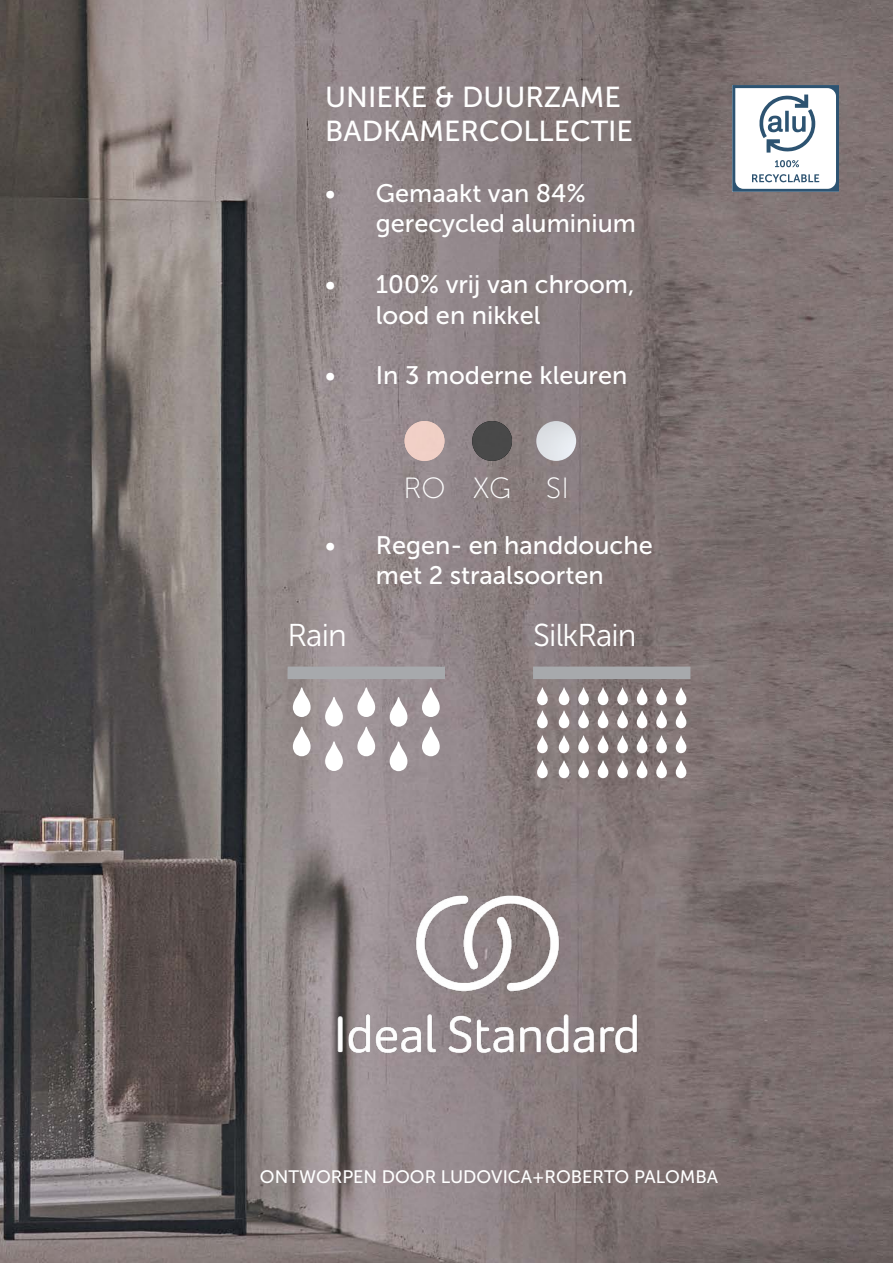
<style>
.page{position:relative;width:893px;height:1263px;background:#fff}
.page>*{position:absolute;margin:0;border:0;box-sizing:border-box;transform-origin:0 0}
.t1{font:31.5px "Museo Sans 300";letter-spacing:-.03em;color:#fff}
.t2{font:29.25px "Museo Sans 100";color:#fff}
.t3{font:28.8px/34.7px "Museo Sans 500";color:#fff}
.t4{font:25.35px/30.3px "Museo Sans 500";color:#fff}
.t5{font:18px "Museo Sans 500";color:#fff}
</style>
<div class="page">
<img style="left:0;top:0;width:893px;height:1263px">
<svg style="left:293px;top:687px;width:18px;height:30px"></svg>
<svg style="left:325px;top:697px;width:18px;height:29px"></svg>
<svg style="left:357px;top:687px;width:18px;height:30px"></svg>
<svg style="left:422px;top:687px;width:18px;height:30px"></svg>
<svg style="left:293px;top:727px;width:18px;height:29px"></svg>
<svg style="left:357px;top:727px;width:18px;height:29px"></svg>
<svg style="left:422px;top:727px;width:18px;height:29px"></svg>
<svg style="left:390px;top:697px;width:17px;height:30px"></svg>
<svg style="left:325px;top:741px;width:18px;height:30px"></svg>
<svg style="left:390px;top:741px;width:17px;height:30px"></svg>
<svg style="left:537px;top:687px;width:11px;height:41px"></svg>
<svg style="left:559px;top:687px;width:10px;height:41px"></svg>
<svg style="left:578px;top:687px;width:11px;height:41px"></svg>
<svg style="left:598px;top:687px;width:10px;height:41px"></svg>
<svg style="left:617px;top:687px;width:11px;height:41px"></svg>
<svg style="left:637px;top:687px;width:10px;height:41px"></svg>
<svg style="left:656px;top:687px;width:11px;height:41px"></svg>
<svg style="left:676px;top:687px;width:10px;height:41px"></svg>
<svg style="left:537px;top:735px;width:11px;height:18px"></svg>
<svg style="left:559px;top:735px;width:10px;height:18px"></svg>
<svg style="left:578px;top:735px;width:11px;height:18px"></svg>
<svg style="left:598px;top:735px;width:10px;height:18px"></svg>
<svg style="left:617px;top:735px;width:11px;height:18px"></svg>
<svg style="left:637px;top:735px;width:10px;height:18px"></svg>
<svg style="left:656px;top:735px;width:11px;height:18px"></svg>
<svg style="left:676px;top:735px;width:10px;height:18px"></svg>
<svg style="left:537px;top:760px;width:11px;height:18px"></svg>
<svg style="left:559px;top:760px;width:10px;height:18px"></svg>
<svg style="left:578px;top:760px;width:11px;height:18px"></svg>
<svg style="left:598px;top:760px;width:10px;height:18px"></svg>
<svg style="left:617px;top:760px;width:11px;height:18px"></svg>
<svg style="left:637px;top:760px;width:10px;height:18px"></svg>
<svg style="left:656px;top:760px;width:11px;height:18px"></svg>
<svg style="left:676px;top:760px;width:10px;height:18px"></svg>
<div style="left:288px;top:666px;width:157px;height:13px;background:#a7a9ac"></div>
<div style="left:533px;top:666px;width:157px;height:13px;background:#a7a9ac"></div>
<img style="left:536px;top:421px;width:40px;height:40px;border-radius:20px">
<img style="left:405px;top:421px;width:39px;height:40px;border-radius:20px">
<img style="left:472px;top:421px;width:40px;height:40px;border-radius:20px">
<img style="left:324px;top:889px;width:330px;height:170px">
<svg style="left:732px;top:85px;width:107px;height:107px"></svg>
<p class="t3" style="left:325px;top:80px;width:309px">UNIEKE &amp; DUURZAME<br>BADKAMERCOLLECTIE</p>
<p class="t4" style="left:376px;top:178px;width:262px;text-indent:-51px">• Gemaakt van 84% gerecycled aluminium</p>
<p class="t4" style="left:376px;top:269px;width:260px;text-indent:-51px">• 100% vrij van chroom, lood en nikkel</p>
<p class="t4" style="left:325px;top:360px;width:304px">• In 3 moderne kleuren</p>
<p class="t2" style="left:403px;top:472px;width:167px">RO XG SI</p>
<p class="t4" style="left:325px;top:530px;width:329px;text-align:center">• Regen- en handdouche met 2 straalsoorten</p>
<p class="t1" style="left:288px;top:618px;width:61px">Rain</p>
<p class="t1" style="left:533px;top:618px;width:105px">SilkRain</p>
<p class="t5" style="left:260px;top:1167px;width:460px">ONTWORPEN DOOR LUDOVICA+ROBERTO PALOMBA</p>
</div>
